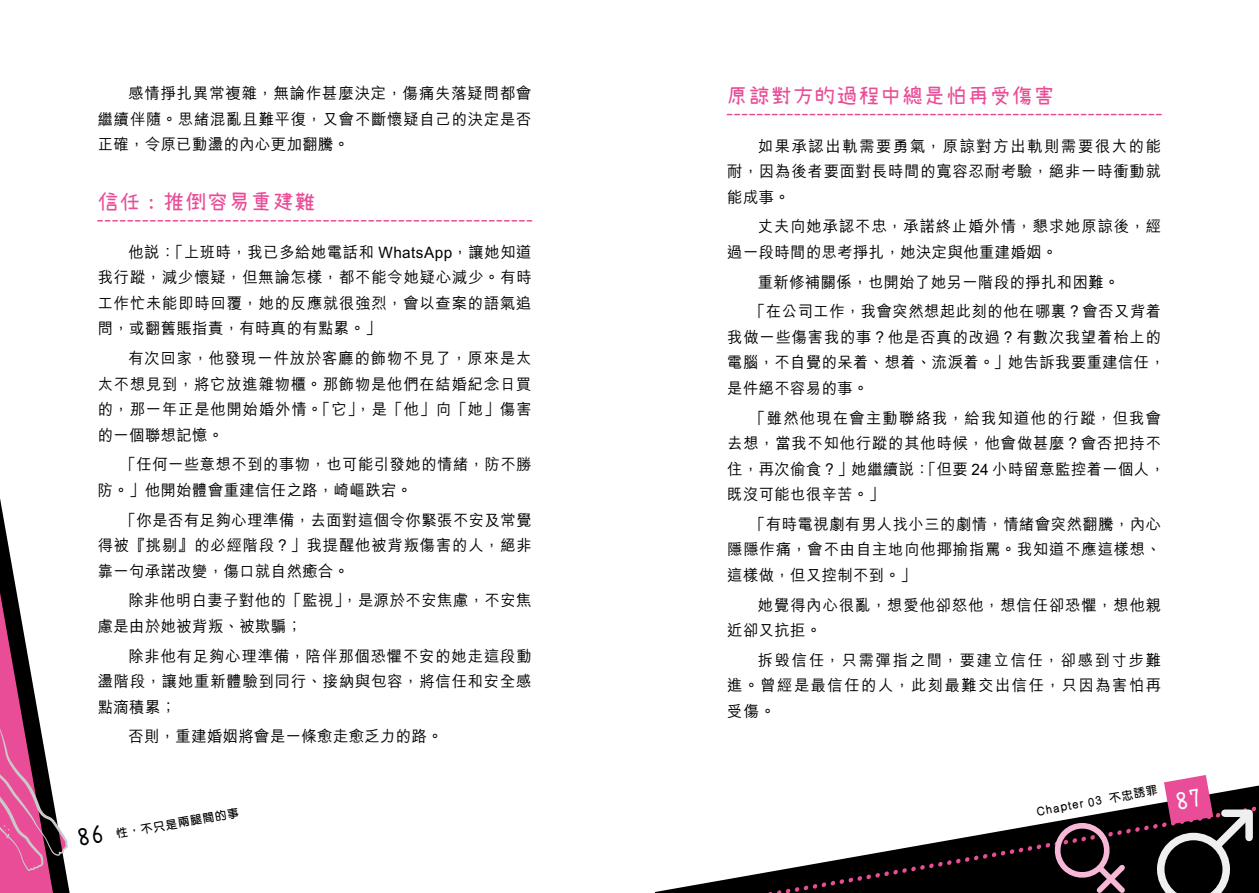
<style>
.page{position:relative;width:1259px;height:893px;background:#fff}
.page>*{position:absolute;margin:0;border:0;box-sizing:border-box;transform-origin:0 0}
.t1{font:21px "Seto Font";letter-spacing:.075em;color:#e94d97}
.t2{font:500 15.75px/25.5px "M Hei HK";letter-spacing:.055em;color:#000;text-align:justify}
.t3{font:500 15.75px/25.5px "M Hei HK";letter-spacing:.035em;color:#000}
.t4{font:500 15.75px/25.5px "M Hei HK";letter-spacing:.03em;color:#000}
.t5{font:600 12px "M Yuen HK";color:#000}
.s1{font-family:"Seto Font";font-weight:400;font-size:24px}
</style>
<div class="page">
<svg style="left:98px;top:220px;width:433px;height:2px"></svg>
<svg style="left:727px;top:114px;width:434px;height:1px"></svg>
<svg style="left:655px;top:803px;width:502px;height:90px"></svg>
<svg style="left:1047px;top:815px;width:83px;height:78px;background:#392a31"></svg>
<svg style="left:0;top:498px;width:70px;height:395px"></svg>
<svg style="left:1157px;top:775px;width:102px;height:118px"></svg>
<p class="t2" style="left:98px;top:79px;width:435px;text-indent:31px">感情掙扎異常複雜，無論作甚麼決定，傷痛失落疑問都會繼續伴隨。思緒混亂且難平復，又會不斷懷疑自己的決定是否正確，令原已動盪的內心更加翻騰。</p>
<h1 class="t1" style="left:98px;top:190px;width:219px">信任：推倒容易重建難</h1>
<p class="t2" style="left:98px;top:238px;width:435px;text-indent:31px">他說：「上班時，我已多給她電話和 WhatsApp，讓她知道我行蹤，減少懷疑，但無論怎樣，都不能令她疑心減少。有時工作忙未能即時回覆，她的反應就很強烈，會以查案的語氣追問，或翻舊賬指責，有時真的有點累。」</p>
<p class="t2" style="left:98px;top:344px;width:435px;text-indent:31px">有次回家，他發現一件放於客廳的飾物不見了，原來是太太不想見到，將它放進雜物櫃。那飾物是他們在結婚紀念日買的，那一年正是他開始婚外情。「它」，是「他」向「她」傷害的一個聯想記憶。</p>
<p class="t3" style="left:98px;top:451px;width:435px;text-indent:23px">「任何一些意想不到的事物，也可能引發她的情緒，防不勝防。」他開始體會重建信任之路，崎嶇跌宕。</p>
<p class="t2" style="left:98px;top:506px;width:435px;text-indent:23px">「你是否有足夠心理準備，去面對這個令你緊張不安及常覺得被『挑剔』的必經階段？」我提醒他被背叛傷害的人，絕非靠一句承諾改變，傷口就自然癒合。</p>
<p class="t3" style="left:98px;top:587px;width:435px;text-indent:31px">除非他明白妻子對他的「監視」，是源於不安焦慮，不安焦慮是由於她被背叛、被欺騙；</p>
<p class="t2" style="left:98px;top:642px;width:435px;text-indent:31px">除非他有足夠心理準備，陪伴那個恐懼不安的她走這段動盪階段，讓她重新體驗到同行、接納與包容，將信任和安全感點滴積累；</p>
<p class="t4" style="left:128px;top:723px;width:316px">否則，重建婚姻將會是一條愈走愈乏力的路。</p>
<p class="t5" style="left:77px;top:832px;width:164px;rotate:-10deg"><span class="s1">86</span> 性，不只是兩腿間的事</p>
<h1 class="t1" style="left:727px;top:84px;width:328px">原諒對方的過程中總是怕再受傷害</h1>
<p class="t2" style="left:727px;top:132px;width:435px;text-indent:31px">如果承認出軌需要勇氣，原諒對方出軌則需要很大的能耐，因為後者要面對長時間的寬容忍耐考驗，絕非一時衝動就能成事。</p>
<p class="t2" style="left:727px;top:213px;width:435px;text-indent:31px">丈夫向她承認不忠，承諾終止婚外情，懇求她原諒後，經過一段時間的思考掙扎，她決定與他重建婚姻。</p>
<p class="t3" style="left:750px;top:266px;width:412px;line-height:29.7px;text-indent:8px">重新修補關係，也開始了她另一階段的掙扎和困難。<br>「在公司工作，我會突然想起此刻的他在哪裏？會否又背着</p>
<p class="t4" style="left:727px;top:323px;width:439px">我做一些傷害我的事？他是否真的改過？有數次我望着枱上的電腦，不自覺的呆着、想着、流淚着。」她告訴我要重建信任，是件絕不容易的事。</p>
<p class="t2" style="left:727px;top:404px;width:439px;text-align:left;text-indent:23px">「雖然他現在會主動聯絡我，給我知道他的行蹤，但我會去想，當我不知他行蹤的其他時候，他會做甚麼？會否把持不住，再次偷食？」她繼續說：「但要 24 小時留意監控着一個人，既沒可能也很辛苦。」</p>
<p class="t2" style="left:727px;top:510px;width:435px;text-indent:23px">「有時電視劇有男人找小三的劇情，情緒會突然翻騰，內心隱隱作痛，會不由自主地向他揶揄指罵。我知道不應這樣想、這樣做，但又控制不到。」</p>
<p class="t2" style="left:727px;top:591px;width:435px;text-indent:31px">她覺得內心很亂，想愛他卻怒他，想信任卻恐懼，想他親近卻又抗拒。</p>
<p class="t2" style="left:727px;top:646px;width:435px;text-indent:31px">拆毁信任，只需彈指之間，要建立信任，卻感到寸步難進。曾經是最信任的人，此刻最難交出信任，只因為害怕再受傷。</p>
<p class="t5" style="left:1107px;top:790px;width:51px;rotate:-10deg">不忠誘罪</p>
<p class="t5" style="left:1035px;top:803px;width:68px;rotate:-10deg">Chapter 03</p>
</div>
